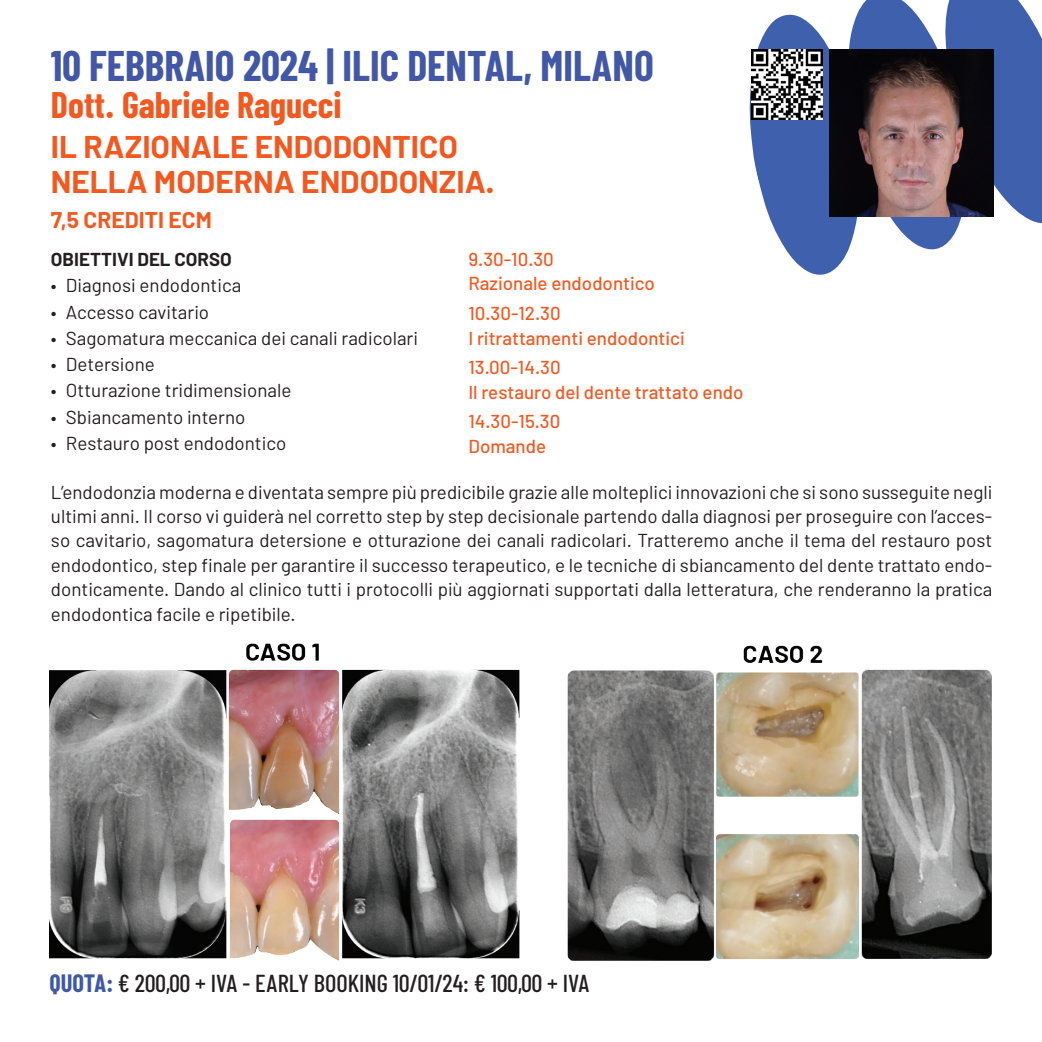
<style>
.page{position:relative;width:1042px;height:1042px;background:#fff}
.page>*{position:absolute;margin:0;border:0;box-sizing:border-box;transform-origin:0 0}
.t1{font:700 41.82px "Barlow Condensed";color:#4258a7}
.t2{font:700 36.05px "Barlow Condensed";color:#f15921}
.t3{font:700 31.5px "Barlow";color:#f15921}
.t4{font:500 24.5px "Barlow Condensed";color:#231f20}
.t5{font:700 22.75px "Barlow";color:#f15921}
.t6{font:18.72px/24.3px "Barlow";color:#231f20;text-align:justify}
.t7{font:500 18.72px/24.3px "Barlow";color:#f15921}
.t8{font:700 18.72px "Barlow";color:#231f20}
.s1{font-weight:700;color:#3f59a7}
</style>
<div class="page">
<svg style="left:749px;top:0;width:293px;height:275px;fill:#3f61ad"></svg>
<img style="left:830px;top:49px;width:163px;height:168px">
<img style="left:752px;top:49px;width:70px;height:71px">
<img style="left:50px;top:643px;width:942px;height:318px">
<p class="t1" style="left:51px;top:40px;width:604px">10 FEBBRAIO 2024 | ILIC DENTAL, MILANO</p>
<p class="t2" style="left:51px;top:83px;width:292px">Dott. Gabriele Ragucci</p>
<p class="t3" style="left:51px;top:128px;width:408px">IL RAZIONALE ENDODONTICO</p>
<p class="t3" style="left:51px;top:163px;width:445px">NELLA MODERNA ENDODONZIA.</p>
<p class="t5" style="left:51px;top:206px;width:162px">7,5 CREDITI ECM</p>
<p class="t8" style="left:51px;top:248px;width:182px">OBIETTIVI DEL CORSO</p>
<p class="t6" style="left:51px;top:273px;width:192px">• Diagnosi endodontica</p>
<p class="t6" style="left:51px;top:299px;width:160px">• Accesso cavitario</p>
<p class="t6" style="left:51px;top:325px;width:369px">• Sagomatura meccanica dei canali radicolari</p>
<p class="t6" style="left:51px;top:352px;width:105px">• Detersione</p>
<p class="t6" style="left:51px;top:378px;width:242px">• Otturazione tridimensionale</p>
<p class="t6" style="left:51px;top:404px;width:196px">• Sbiancamento interno</p>
<p class="t6" style="left:51px;top:430px;width:237px">• Restauro post endodontico</p>
<p class="t6" style="left:51px;top:479px;width:943px">L’endodonzia moderna e diventata sempre più predicibile grazie alle molteplici innovazioni che si sono susseguite negli ultimi anni. Il corso vi guiderà nel corretto step by step decisionale partendo dalla diagnosi per proseguire con l’acces&shy;so cavitario, sagomatura detersione e otturazione dei canali radicolari. Tratteremo anche il tema del restauro post endodontico, step finale per garantire il successo terapeutico, e le tecniche di sbiancamento del dente trattato endo&shy;donticamente. Dando al clinico tutti i protocolli più aggiornati supportati dalla letteratura, che renderanno la pratica endodontica facile e ripetibile.</p>
<p class="t7" style="left:468px;top:247px;width:188px">9.30-10.30<br>Razionale endodontico</p>
<p class="t7" style="left:468px;top:301px;width:218px">10.30-12.30<br>I ritrattamenti endodontici</p>
<p class="t7" style="left:468px;top:355px;width:277px">13.00-14.30<br>Il restauro del dente trattato endo</p>
<p class="t7" style="left:468px;top:409px;width:94px">14.30-15.30<br>Domande</p>
<p class="t4" style="left:50px;top:968px;width:541px"><span class="s1">QUOTA:</span> € 200,00 + IVA - EARLY BOOKING 10/01/24: € 100,00 + IVA</p>
</div>
